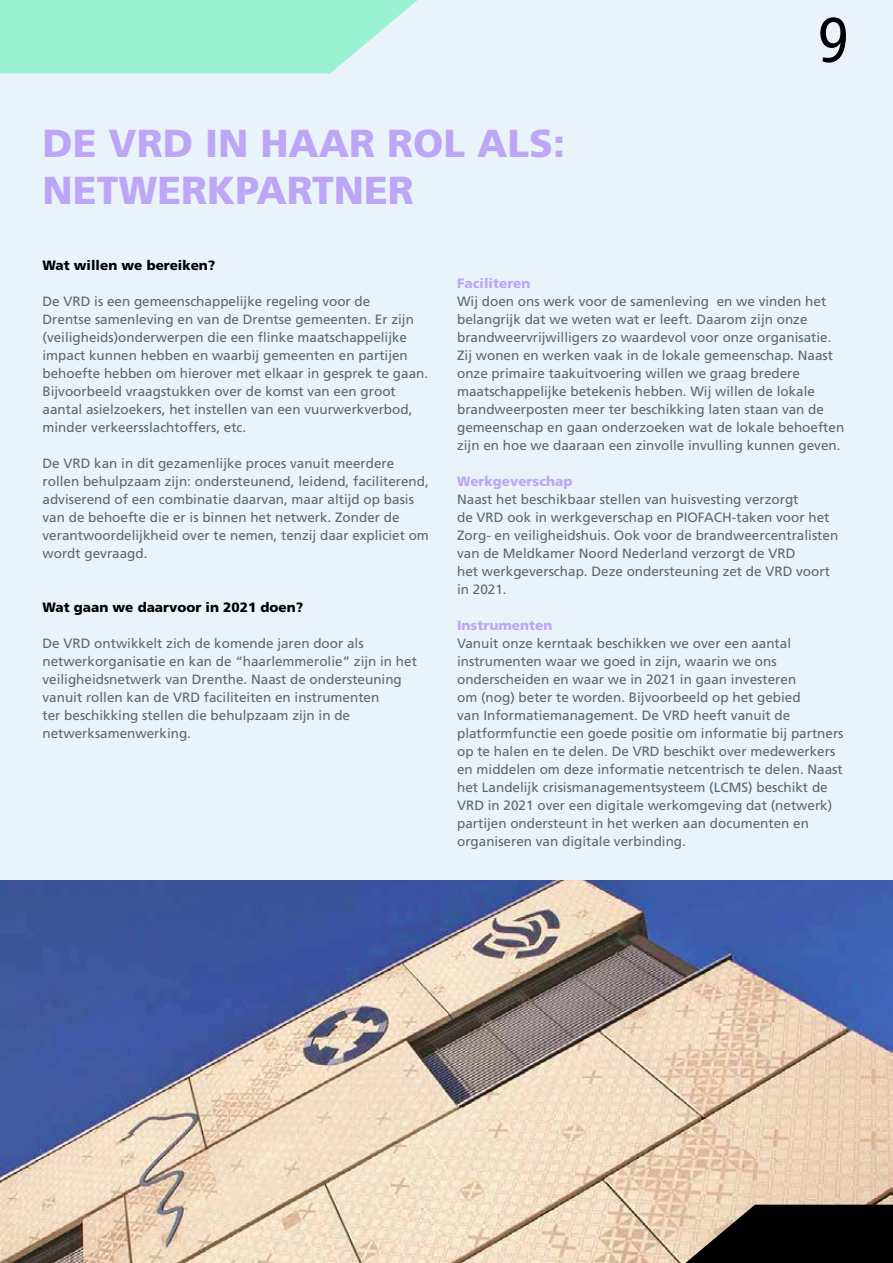
<style>
.page{position:relative;width:893px;height:1263px;background:#ebf3fa}
.page>*{position:absolute;margin:0;border:0;box-sizing:border-box;transform-origin:0 0}
.t1{font:67.5px "Officina Sans Std";color:#000}
.t2{font:900 39px/46.8px "Frutiger LT Std";color:#bea6f7}
.t3{font:13.5px/18px "Frutiger LT Std";color:#5d686e}
.t4{font:900 13.5px "Frutiger LT Std";color:#000}
.t5{font:900 13.5px "Frutiger LT Std";color:#bea6f7}
</style>
<div class="page">
<svg style="left:0;top:0;width:418px;height:74px;background:#a3f2d6"></svg>
<img style="left:0;top:880px;width:893px;height:383px">
<svg style="left:685px;top:1205px;width:208px;height:58px;background:#27231f"></svg>
<h2 class="t2" style="left:43px;top:120px;width:524px">DE VRD IN HAAR ROL ALS:<br>NETWERKPARTNER</h2>
<h1 class="t1" style="left:817px;top:-1px;width:35px">9</h1>
<p class="t4" style="left:43px;top:257px;width:174px">Wat willen we bereiken?</p>
<p class="t3" style="left:43px;top:292px;width:387px">De VRD is een gemeenschappelijke regeling voor de<br>Drentse samenleving en van de Drentse gemeenten. Er zijn (veiligheids)onderwerpen die een flinke maatschappelijke impact kunnen hebben en waarbij gemeenten en partijen behoefte hebben om hierover met elkaar in gesprek te gaan.<br>Bijvoorbeeld vraagstukken over de komst van een groot aantal asielzoekers, het instellen van een vuurwerkverbod, minder verkeersslachtoffers, etc.</p>
<p class="t3" style="left:43px;top:454px;width:388px">De VRD kan in dit gezamenlijke proces vanuit meerdere rollen behulpzaam zijn: ondersteunend, leidend, faciliterend, adviserend of een combinatie daarvan, maar altijd op basis van de behoefte die er is binnen het netwerk. Zonder de verantwoordelijkheid over te nemen, tenzij daar expliciet om wordt gevraagd.</p>
<p class="t4" style="left:43px;top:599px;width:262px">Wat gaan we daarvoor in 2021 doen?</p>
<p class="t3" style="left:43px;top:634px;width:376px">De VRD ontwikkelt zich de komende jaren door als netwerkorganisatie en kan de “haarlemmerolie” zijn in het veiligheidsnetwerk van Drenthe. Naast de ondersteuning vanuit rollen kan de VRD faciliteiten en instrumenten<br>ter beschikking stellen die behulpzaam zijn in de netwerksamenwerking.</p>
<p class="t5" style="left:457px;top:275px;width:75px">Faciliteren</p>
<p class="t3" style="left:457px;top:292px;width:389px">Wij doen ons werk voor de samenleving en we vinden het belangrijk dat we weten wat er leeft. Daarom zijn onze brandweervrijwilligers zo waardevol voor onze organisatie.<br>Zij wonen en werken vaak in de lokale gemeenschap. Naast onze primaire taakuitvoering willen we graag bredere maatschappelijke betekenis hebben. Wij willen de lokale brandweerposten meer ter beschikking laten staan van de gemeenschap en gaan onderzoeken wat de lokale behoeften zijn en hoe we daaraan een zinvolle invulling kunnen geven.</p>
<p class="t5" style="left:457px;top:473px;width:117px">Werkgeverschap</p>
<p class="t3" style="left:457px;top:490px;width:383px">Naast het beschikbaar stellen van huisvesting verzorgt<br>de VRD ook in werkgeverschap en PIOFACH-taken voor het Zorg- en veiligheidshuis. Ook voor de brandweercentralisten van de Meldkamer Noord Nederland verzorgt de VRD<br>het werkgeverschap. Deze ondersteuning zet de VRD voort in 2021.</p>
<p class="t5" style="left:457px;top:617px;width:97px">Instrumenten</p>
<p class="t3" style="left:457px;top:634px;width:388px">Vanuit onze kerntaak beschikken we over een aantal instrumenten waar we goed in zijn, waarin we ons onderscheiden en waar we in 2021 in gaan investeren<br>om (nog) beter te worden. Bijvoorbeeld op het gebied<br>van Informatiemanagement. De VRD heeft vanuit de platformfunctie een goede positie om informatie bij partners op te halen en te delen. De VRD beschikt over medewerkers en middelen om deze informatie netcentrisch te delen. Naast het Landelijk crisismanagementsysteem (LCMS) beschikt de VRD in 2021 over een digitale werkomgeving dat (netwerk) partijen ondersteunt in het werken aan documenten en organiseren van digitale verbinding.</p>
</div>
